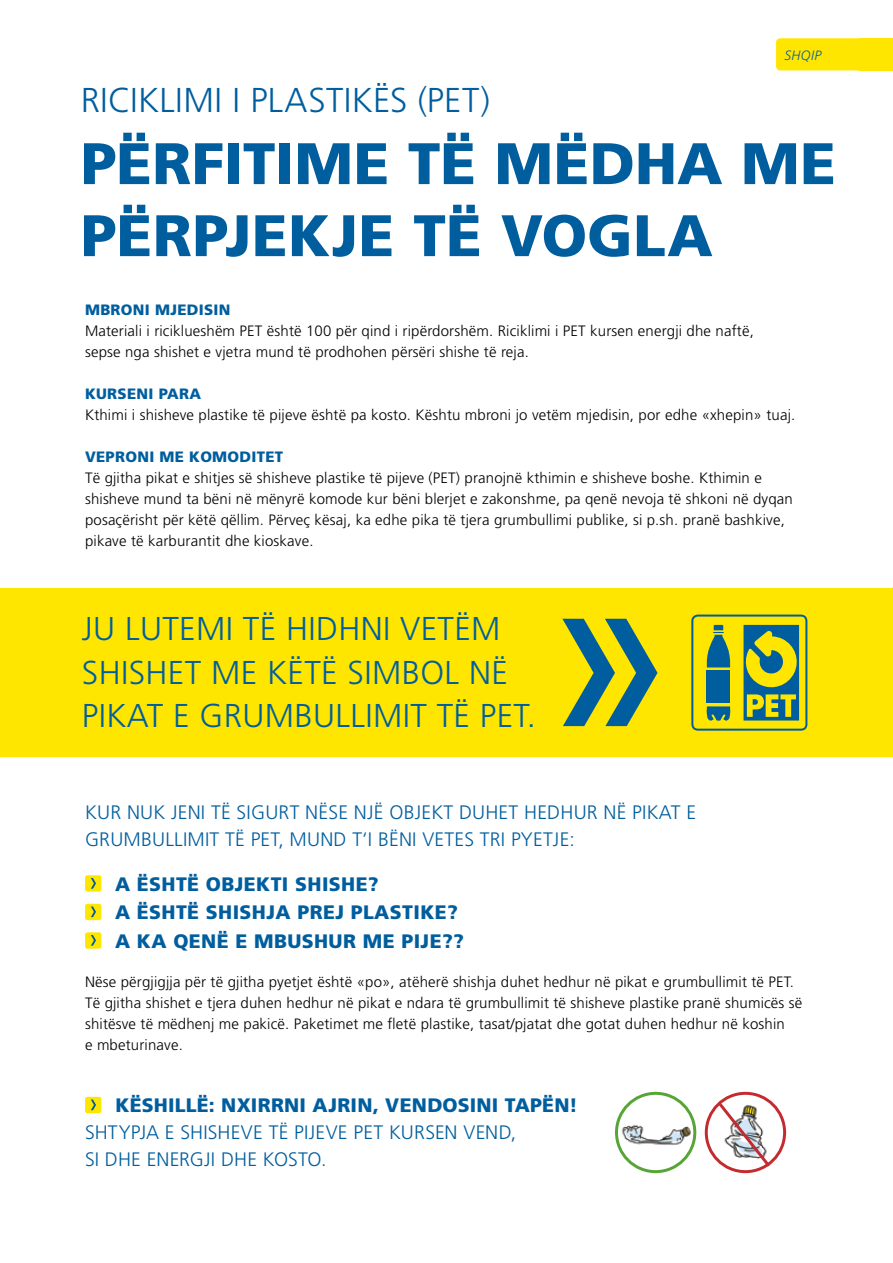
<style>
.page{position:relative;width:893px;height:1263px;background:#fff}
.page>*{position:absolute;margin:0;border:0;box-sizing:border-box;transform-origin:0 0}
.t1{font:900 58.5px/72px "Frutiger";letter-spacing:.005em;color:#005e9e}
.t2{font:300 34.5px "Frutiger";letter-spacing:.01em;color:#005e9e}
.t3{font:300 33px/43.5px "Frutiger";letter-spacing:.01em;color:#005e9e}
.t4{font:300 19.5px/27px "Frutiger";letter-spacing:.01em;color:#005e9e}
.t5{font:900 19.5px/28.5px "Frutiger";letter-spacing:.02em;color:#005e9e}
.t6{font:300 15px/21px "Frutiger";letter-spacing:.01em;color:#000}
.t7{font:900 15px "Frutiger";letter-spacing:.02em;color:#005e9e}
.t8{font:italic 300 13.5px "Frutiger";letter-spacing:.035em;color:#005e9e}
</style>
<div class="page">
<div style="left:0;top:588px;width:893px;height:168px;background:#ffe600"></div>
<div style="left:85px;top:875px;width:16px;height:17px;background:#ffe600;border-radius:2px"></div>
<svg style="left:91px;top:878px;width:5px;height:11px"></svg>
<div style="left:85px;top:904px;width:16px;height:16px;background:#ffe600;border-radius:2px"></div>
<svg style="left:91px;top:906px;width:5px;height:11px"></svg>
<div style="left:85px;top:932px;width:16px;height:17px;background:#ffe600;border-radius:2px"></div>
<svg style="left:91px;top:935px;width:5px;height:11px"></svg>
<svg style="left:691px;top:614px;width:116px;height:117px"></svg>
<div style="left:85px;top:1097px;width:16px;height:16px;background:#ffe600;border-radius:2px"></div>
<svg style="left:91px;top:1099px;width:5px;height:11px"></svg>
<img style="left:706px;top:1093px;width:78px;height:69px">
<div style="left:705px;top:1092px;width:81px;height:81px;border:3px solid #c42b2e;border-radius:50%"></div>
<svg style="left:716px;top:1100px;width:57px;height:70px"></svg>
<img style="left:616px;top:1093px;width:79px;height:78px;border-radius:39px">
<div style="left:615px;top:1092px;width:81px;height:81px;border:3px solid #57a537;border-radius:50%"></div>
<div style="left:776px;top:38px;width:117px;height:32px;background:#ffe600;border-radius:4px"></div>
<div style="left:860px;top:38px;width:33px;height:32px;background:#ffe600"></div>
<svg style="left:562px;top:619px;width:95px;height:107px"></svg>
<p class="t8" style="left:784px;top:47px;width:38px">SHQIP</p>
<h2 class="t2" style="left:81px;top:81px;width:411px">RICIKLIMI I PLASTIKËS (PET)</h2>
<h1 class="t1" style="left:81px;top:127px;width:757px">PËRFITIME TË MËDHA ME<br>PËRPJEKJE TË VOGLA</h1>
<p class="t7" style="left:85px;top:300px;width:147px">MBRONI MJEDISIN</p>
<p class="t6" style="left:85px;top:320px;width:670px">Materiali i riciklueshëm PET është 100 për qind i ripërdorshëm. Riciklimi i PET kursen energji dhe naftë, sepse nga shishet e vjetra mund të prodhohen përsëri shishe të reja.</p>
<p class="t7" style="left:85px;top:384px;width:117px">KURSENI PARA</p>
<p class="t6" style="left:85px;top:404px;width:712px">Kthimi i shisheve plastike të pijeve është pa kosto. Kështu mbroni jo vetëm mjedisin, por edhe «xhepin» tuaj.</p>
<p class="t7" style="left:85px;top:447px;width:200px">VEPRONI ME KOMODITET</p>
<p class="t6" style="left:85px;top:467px;width:709px">Të gjitha pikat e shitjes së shisheve plastike të pijeve (PET) pranojnë kthimin e shisheve boshe. Kthimin e shisheve mund ta bëni në mënyrë komode kur bëni blerjet e zakonshme, pa qenë nevoja të shkoni në dyqan posaçërisht për këtë qëllim. Përveç kësaj, ka edhe pika të tjera grumbullimi publike, si p.sh. pranë bashkive, pikave të karburantit dhe kioskave.</p>
<h3 class="t3" style="left:82px;top:607px;width:456px">JU LUTEMI TË HIDHNI VETËM<br>SHISHET ME KËTË SIMBOL NË<br>PIKAT E GRUMBULLIMIT TË PET.</h3>
<h3 class="t4" style="left:85px;top:798px;width:612px">KUR NUK JENI TË SIGURT NËSE NJË OBJEKT DUHET HEDHUR NË PIKAT E<br>GRUMBULLIMIT TË PET, MUND T‘I BËNI VETES TRI PYETJE:</h3>
<h3 class="t5" style="left:115px;top:869px;width:350px">A ËSHTË OBJEKTI SHISHE?<br>A ËSHTË SHISHJA PREJ PLASTIKE?<br>A KA QENË E MBUSHUR ME PIJE??</h3>
<p class="t6" style="left:85px;top:971px;width:719px">Nëse përgjigjja për të gjitha pyetjet është «po», atëherë shishja duhet hedhur në pikat e grumbullimit të PET.<br>Të gjitha shishet e tjera duhen hedhur në pikat e ndara të grumbullimit të shisheve plastike pranë shumicës së shitësve të mëdhenj me pakicë. Paketimet me fletë plastike, tasat/pjatat dhe gotat duhen hedhur në koshin<br>e mbeturinave.</p>
<h3 class="t5" style="left:115px;top:1091px;width:464px">KËSHILLË: NXIRRNI AJRIN, VENDOSINI TAPËN!</h3>
<h3 class="t4" style="left:85px;top:1119px;width:433px">SHTYPJA E SHISHEVE TË PIJEVE PET KURSEN VEND,<br>SI DHE ENERGJI DHE KOSTO.</h3>
</div>
